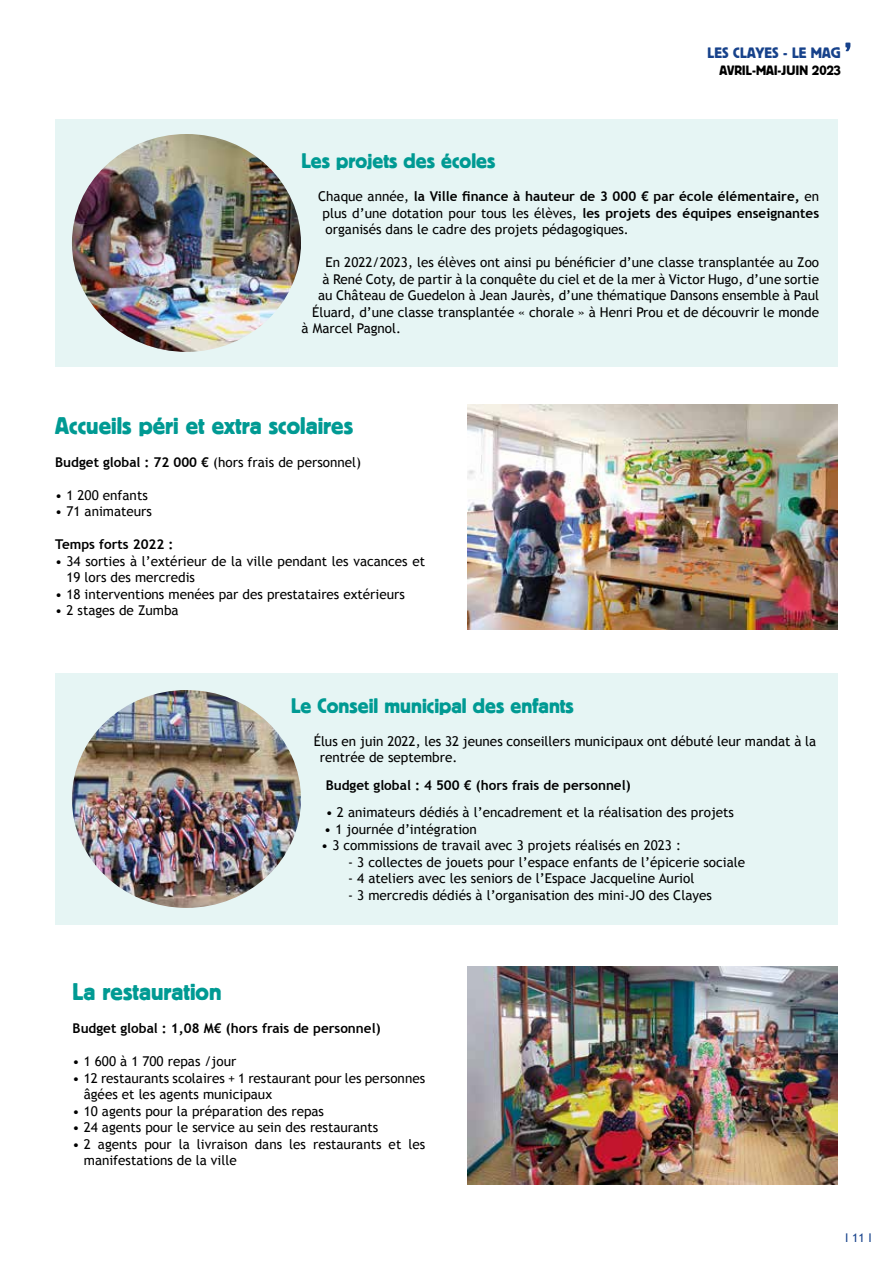
<style>
.page{position:relative;width:893px;height:1263px;background:#fff}
.page>*{position:absolute;margin:0;border:0;box-sizing:border-box;transform-origin:0 0}
.t1{font:24px "Block BE";color:#009a93}
.t2{font:21px "Block BE";color:#009a93}
.t3{font:15px "Block BE";color:#17428b}
.t4{font:13.5px/16.5px "Trebuchet MS";color:#000}
.t5{font:700 13.5px "Trebuchet MS";color:#000}
.t6{font:13.5px "Block BE";letter-spacing:.01em;color:#000}
.t7{font:12px "Trebuchet MS";color:#17428b}
.s1{font-weight:700}
</style>
<div class="page">
<div style="left:55px;top:673px;width:783px;height:252px;background:#e6f5f4"></div>
<div style="left:55px;top:119px;width:783px;height:248px;background:#e6f5f4"></div>
<img style="left:72px;top:134px;width:229px;height:218px">
<img style="left:72px;top:690px;width:229px;height:218px">
<img style="left:468px;top:966px;width:370px;height:218px">
<img style="left:468px;top:405px;width:370px;height:225px">
<svg style="left:845px;top:43px;width:5px;height:8px"></svg>
<p class="t3" style="left:708px;top:45px;width:135px">LES CLAYES - LE MAG</p>
<p class="t6" style="left:719px;top:62px;width:123px">AVRIL-MAI-JUIN 2023</p>
<h2 class="t2" style="left:302px;top:149px;width:195px">Les projets des écoles</h2>
<p class="t4" style="left:323px;top:188px;width:498px;text-align:justify;text-indent:-5px">Chaque année, <span class="s1">la Ville finance à hauteur de 3 000 € par école élémentaire,</span> en plus d’une dotation pour tous les élèves, <span class="s1">les projets des équipes enseignantes </span>organisés dans le cadre des projets pédagogiques.</p>
<p class="t4" style="left:326px;top:254px;width:495px">En 2022/2023, les élèves ont ainsi pu bénéficier d’une classe transplantée au Zoo</p>
<p class="t4" style="left:323px;top:271px;width:498px">à René Coty, de partir à la conquête du ciel et de la mer à Victor Hugo, d’une sortie</p>
<p class="t4" style="left:318px;top:287px;width:502px">au Château de Guedelon à Jean Jaurès, d’une thématique Dansons ensemble à Paul</p>
<p class="t4" style="left:312px;top:304px;width:508px">Éluard, d’une classe transplantée « chorale » à Henri Prou et de découvrir le monde</p>
<p class="t4" style="left:302px;top:320px;width:101px">à Marcel Pagnol.</p>
<h1 class="t1" style="left:55px;top:412px;width:300px">Accueils péri et extra scolaires</h1>
<p class="t4" style="left:55px;top:454px;width:307px"><span class="s1">Budget global : 72 000 €</span> (hors frais de personnel)</p>
<p class="t4" style="left:55px;top:487px;width:94px">• 1 200 enfants</p>
<p class="t4" style="left:55px;top:503px;width:98px">• 71 animateurs</p>
<p class="t5" style="left:55px;top:536px;width:120px">Temps forts 2022 :</p>
<p class="t4" style="left:66px;top:553px;width:360px;text-indent:-11px">• 34 sorties à l’extérieur de la ville pendant les vacances et<br>19 lors des mercredis</p>
<p class="t4" style="left:55px;top:586px;width:351px">• 18 interventions menées par des prestataires extérieurs</p>
<p class="t4" style="left:55px;top:602px;width:125px">• 2 stages de Zumba</p>
<h2 class="t2" style="left:291px;top:694px;width:284px">Le Conseil municipal des enfants</h2>
<p class="t4" style="left:320px;top:733px;width:498px;text-indent:-6px">Élus en juin 2022, les 32 jeunes conseillers municipaux ont débuté leur mandat à la rentrée de septembre.</p>
<p class="t5" style="left:326px;top:776px;width:306px">Budget global : 4 500 € (hors frais de personnel)</p>
<p class="t4" style="left:326px;top:804px;width:410px">• 2 animateurs dédiés à l’encadrement et la réalisation des projets</p>
<p class="t4" style="left:324px;top:821px;width:154px">• 1 journée d’intégration</p>
<p class="t4" style="left:321px;top:837px;width:361px">• 3 commissions de travail avec 3 projets réalisés en 2023 :</p>
<p class="t4" style="left:348px;top:854px;width:398px">- 3 collectes de jouets pour l’espace enfants de l’épicerie sociale</p>
<p class="t4" style="left:348px;top:870px;width:348px">- 4 ateliers avec les seniors de l’Espace Jacqueline Auriol</p>
<p class="t4" style="left:348px;top:887px;width:365px">- 3 mercredis dédiés à l’organisation des mini-JO des Clayes</p>
<h1 class="t1" style="left:73px;top:979px;width:150px">La restauration</h1>
<p class="t5" style="left:73px;top:1020px;width:309px">Budget global : 1,08 M€ (hors frais de personnel)</p>
<p class="t4" style="left:73px;top:1054px;width:165px">• 1 600 à 1 700 repas /jour</p>
<p class="t4" style="left:84px;top:1070px;width:343px;text-indent:-11px">• 12 restaurants scolaires + 1 restaurant pour les personnes âgées et les agents municipaux</p>
<p class="t4" style="left:73px;top:1103px;width:253px">• 10 agents pour la préparation des repas</p>
<p class="t4" style="left:73px;top:1119px;width:307px">• 24 agents pour le service au sein des restaurants</p>
<p class="t4" style="left:84px;top:1136px;width:343px;text-indent:-11px">• 2 agents pour la livraison dans les restaurants et les manifestations de la ville</p>
<p class="t7" style="left:845px;top:1230px;width:28px">I 11 I</p>
</div>
